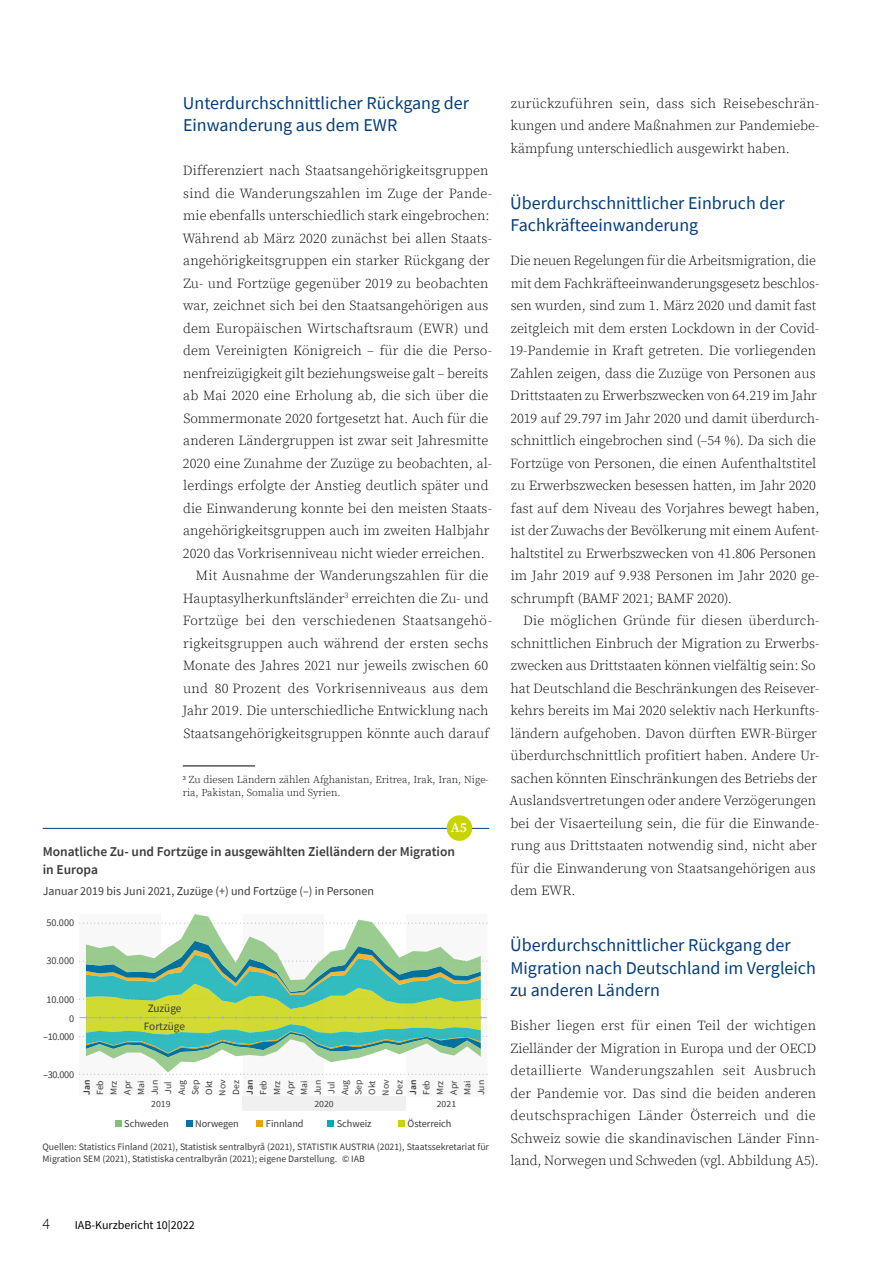
<style>
.page{position:relative;width:893px;height:1263px;background:#fff}
.page>*{position:absolute;margin:0;border:0;box-sizing:border-box;transform-origin:0 0}
.t1{font:18px/22.5px "Source Sans Pro";color:#003d7c}
.t2{font:300 15.75px "Source Sans Pro";color:#000}
.t3{font:300 13.8px/22.5px "Source Serif Pro";color:#000}
.t4{font:600 13.5px/18px "Source Sans Pro";color:#3c3c3b}
.t5{font:600 13.5px "Source Serif Pro";color:#fff}
.t6{font:12px "Source Sans Pro";color:#3c3c3b}
.t7{font:12px "Source Sans Pro";color:#000}
.t8{font:11.25px/18px "Source Sans Pro";letter-spacing:-.005em;color:#3c3c3b;text-align:center}
.t9{font:300 10.5px/12.6px "Source Serif Pro";color:#000}
.t10{font:10.35px "Source Sans Pro";letter-spacing:-.005em;color:#3c3c3b}
.t11{font:9.75px/12px "Source Sans Pro";color:#3c3c3b}
.t12{font:9.45px/13.6px "Source Sans Pro";color:#3c3c3b}
.t13{font:9.3px "Source Sans Pro";color:#3c3c3b;scale:1.05 1}
.t14{font:6.15px "Source Serif Pro";color:#000}
.s1{font-weight:600}
</style>
<div class="page">
<hr style="left:183px;top:766px;width:72px;height:1px;background:#000">
<hr style="left:43px;top:828px;width:446px;height:1px;background:#003d7c">
<div style="left:447px;top:815px;width:25px;height:26px;background:#c8d300;border-radius:50%"></div>
<div style="left:243px;top:1096px;width:163px;height:15px;background:#f0f0f0"></div>
<svg style="left:79px;top:914px;width:408px;height:161px"></svg>
<svg style="left:115px;top:1120px;width:6px;height:6px"></svg>
<div style="left:186px;top:1120px;width:7px;height:6px;background:#00729d"></div>
<svg style="left:257px;top:1120px;width:6px;height:6px"></svg>
<svg style="left:328px;top:1120px;width:6px;height:6px"></svg>
<div style="left:398px;top:1120px;width:7px;height:6px;background:#c8d300"></div>
<h1 class="t1" style="left:183px;top:91px;width:288px">Unterdurchschnittlicher Rückgang der<br>Einwanderung aus dem EWR</h1>
<p class="t3" style="left:183px;top:159px;width:311px">Differenziert nach Staatsangehörigkeitsgruppen sind die Wanderungszahlen im Zuge der Pande&shy;mie ebenfalls unterschiedlich stark eingebrochen:<br>Während ab März 2020 zunächst bei allen Staats&shy;angehörigkeitsgruppen ein starker Rückgang der Zu- und Fortzüge gegenüber 2019 zu beobachten war, zeichnet sich bei den Staatsangehörigen aus dem Europäischen Wirtschaftsraum (EWR) und dem Vereinigten Königreich – für die die Perso&shy;nenfreizügigkeit gilt beziehungsweise galt – bereits ab Mai 2020 eine Erholung ab, die sich über die Sommermonate 2020 fortgesetzt hat. Auch für die anderen Ländergruppen ist zwar seit Jahresmitte 2020 eine Zunahme der Zuzüge zu beobachten, al&shy;lerdings erfolgte der Anstieg deutlich später und die Einwanderung konnte bei den meisten Staats&shy;angehörigkeitsgruppen auch im zweiten Halbjahr 2020 das Vorkrisenniveau nicht wieder erreichen.</p>
<p class="t3" style="left:183px;top:564px;width:311px;text-indent:13px">Mit Ausnahme der Wanderungszahlen für die Hauptasylherkunftsländer<sup>3</sup> erreichten die Zu- und Fortzüge bei den verschiedenen Staatsangehö&shy;rigkeitsgruppen auch während der ersten sechs Monate des Jahres 2021 nur jeweils zwischen 60 und 80 Prozent des Vorkrisenniveaus aus dem Jahr 2019. Die unterschiedliche Entwicklung nach Staatsangehörigkeitsgruppen könnte auch darauf</p>
<p class="t9" style="left:183px;top:773px;width:308px;text-indent:6px">Zu diesen Ländern zählen Afghanistan, Eritrea, Irak, Iran, Nige&shy;ria, Pakistan, Somalia und Syrien.</p>
<p class="t14" style="left:183px;top:773px;width:5px">3</p>
<p class="t5" style="left:451px;top:818px;width:18px">A5</p>
<p class="t4" style="left:43px;top:843px;width:414px">Monatliche Zu- und Fortzüge in ausgewählten Zielländern der Migration in Europa</p>
<p class="t6" style="left:43px;top:883px;width:333px">Januar 2019 bis Juni 2021, Zuzüge (+) und Fortzüge (–) in Personen</p>
<p class="t10" style="left:46px;top:916px;width:29px">50.000</p>
<p class="t10" style="left:46px;top:953px;width:29px">30.000</p>
<p class="t10" style="left:46px;top:993px;width:29px">10.000</p>
<p class="t10" style="left:43px;top:1030px;width:33px">–10.000</p>
<p class="t10" style="left:69px;top:1012px;width:7px">0</p>
<p class="t8" style="left:144px;top:999px;width:43px">Zuzüge<br>Fortzüge</p>
<p class="t10" style="left:43px;top:1068px;width:33px">–30.000</p>
<p class="t12" style="left:80px;top:1096px;width:18px;rotate:-90deg"><span class="s1">Jan<br></span>Feb<br>Mrz<br>Apr<br>Mai<br>Jun<br>Jul<br>Aug<br>Sep<br>Okt<br>Nov<br>Dez<br><span class="s1">Jan<br></span>Feb<br>Mrz<br>Apr<br>Mai<br>Jun<br>Jul<br>Aug<br>Sep<br>Okt<br>Nov<br>Dez<br><span class="s1">Jan<br></span>Feb<br>Mrz<br>Apr<br>Mai<br>Jun</p>
<p class="t13" style="left:151px;top:1098px;width:20px">2019</p>
<p class="t13" style="left:314px;top:1098px;width:20px">2020</p>
<p class="t13" style="left:437px;top:1098px;width:20px">2021</p>
<p class="t10" style="left:124px;top:1117px;width:46px">Schweden</p>
<p class="t10" style="left:195px;top:1117px;width:45px">Norwegen</p>
<p class="t10" style="left:266px;top:1117px;width:39px">Finnland</p>
<p class="t10" style="left:337px;top:1117px;width:36px">Schweiz</p>
<p class="t10" style="left:408px;top:1117px;width:45px">Österreich</p>
<p class="t11" style="left:43px;top:1141px;width:448px">Quellen: Statistics Finland (2021), Statistisk sentralbyrå (2021), STATISTIK AUSTRIA (2021), Staatssekretariat für<br>Migration SEM (2021), Statistiska centralbyrån (2021); eigene Darstellung. © IAB</p>
<p class="t3" style="left:510px;top:92px;width:310px;text-align:justify">zurückzuführen sein, dass sich Reisebeschrän&shy;kungen und andere Maßnahmen zur Pandemiebe&shy;kämpfung unterschiedlich ausgewirkt haben.</p>
<h1 class="t1" style="left:510px;top:191px;width:276px">Überdurchschnittlicher Einbruch der<br>Fachkräfteeinwanderung</h1>
<p class="t3" style="left:509px;top:249px;width:311px">Die neuen Regelungen für die Arbeitsmigration, die mit dem Fachkräfteeinwanderungsgesetz beschlos&shy;sen wurden, sind zum 1. März 2020 und damit fast zeitgleich mit dem ersten Lockdown in der Covid-19-Pandemie in Kraft getreten. Die vorliegenden Zahlen zeigen, dass die Zuzüge von Personen aus Drittstaaten zu Erwerbszwecken von 64.219 im Jahr 2019 auf 29.797 im Jahr 2020 und damit überdurch&shy;schnittlich eingebrochen sind (–54 %). Da sich die Fortzüge von Personen, die einen Aufenthaltstitel zu Erwerbszwecken besessen hatten, im Jahr 2020 fast auf dem Niveau des Vorjahres bewegt haben, ist der Zuwachs der Bevölkerung mit einem Aufent&shy;haltstitel zu Erwerbszwecken von 41.806 Personen im Jahr 2019 auf 9.938 Personen im Jahr 2020 ge&shy;schrumpft (BAMF 2021; BAMF 2020).</p>
<p class="t3" style="left:510px;top:609px;width:311px;text-indent:14px">Die möglichen Gründe für diesen überdurch&shy;schnittlichen Einbruch der Migration zu Erwerbs&shy;zwecken aus Drittstaaten können vielfältig sein: So hat Deutschland die Beschränkungen des Reisever&shy;kehrs bereits im Mai 2020 selektiv nach Herkunfts&shy;ländern aufgehoben. Davon dürften EWR-Bürger überdurchschnittlich profitiert haben. Andere Ur&shy;sachen könnten Einschränkungen des Betriebs der Auslandsvertretungen oder andere Verzögerungen bei der Visaerteilung sein, die für die Einwande&shy;rung aus Drittstaaten notwendig sind, nicht aber für die Einwanderung von Staatsangehörigen aus dem EWR.</p>
<h1 class="t1" style="left:510px;top:934px;width:307px">Überdurchschnittlicher Rückgang der<br>Migration nach Deutschland im Vergleich zu anderen Ländern</h1>
<p class="t3" style="left:510px;top:1014px;width:311px">Bisher liegen erst für einen Teil der wichtigen Zielländer der Migration in Europa und der OECD detaillierte Wanderungszahlen seit Ausbruch der Pandemie vor. Das sind die beiden anderen deutschsprachigen Länder Österreich und die Schweiz sowie die skandinavischen Länder Finn&shy;land, Norwegen und Schweden (vgl. Abbildung A5).</p>
<p class="t2" style="left:43px;top:1214px;width:9px">4</p>
<p class="t7" style="left:75px;top:1217px;width:121px">IAB-Kurzbericht 10|2022</p>
</div>
